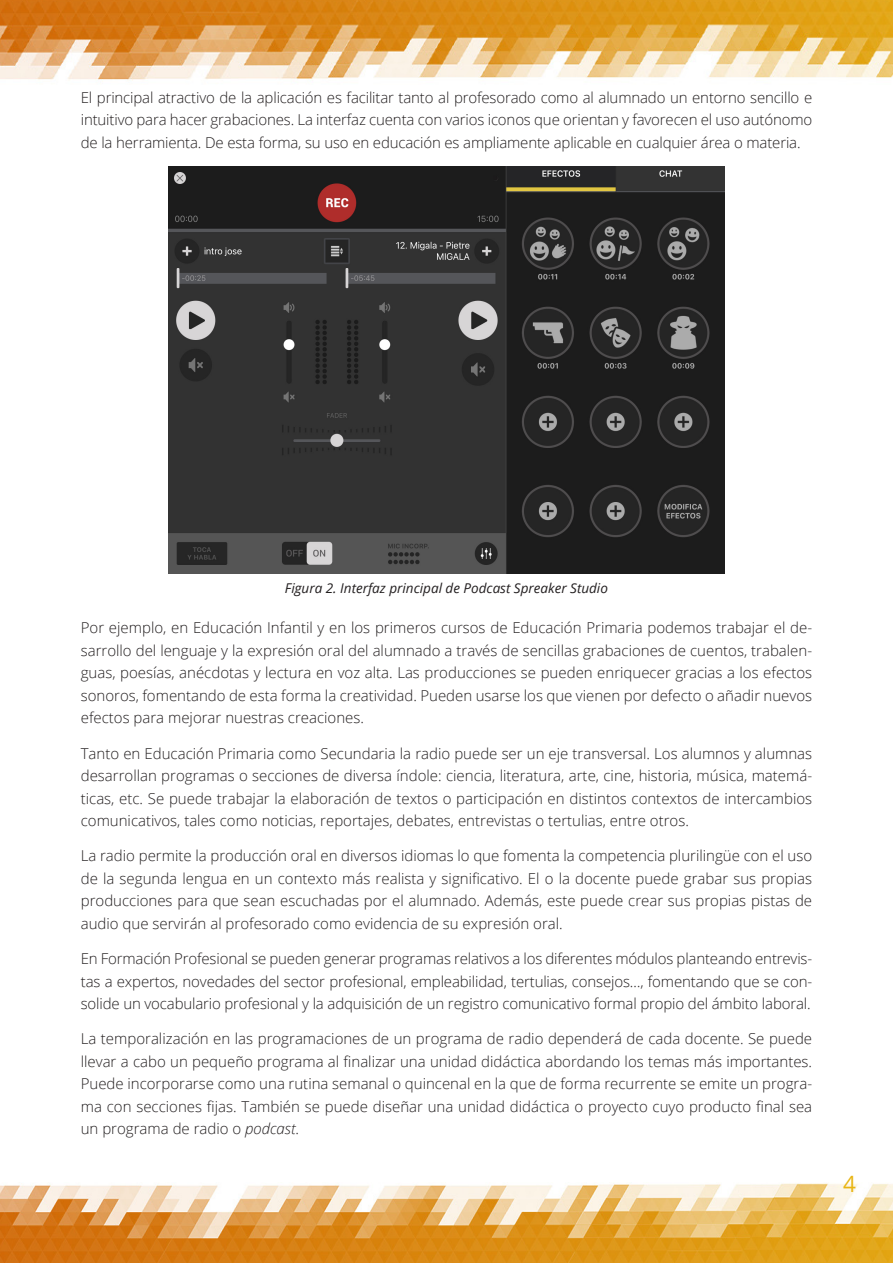
<style>
.page{position:relative;width:893px;height:1263px;background:#fff}
.page>*{position:absolute;margin:0;border:0;box-sizing:border-box;transform-origin:0 0}
.t1{font:22.5px "Open Sans";color:#e8b514}
.base{font:300 15px/22.5px "Open Sans";color:#231f20;text-align:justify}
.Pies_de_foto{font:italic 13.5px "Open Sans";color:#231f20}
.s1{font-style:italic}
</style>
<div class="page">
<img style="left:0;top:1183px;width:893px;height:80px">
<img style="left:0;top:0;width:893px;height:82px">
<img style="left:168px;top:167px;width:557px;height:407px">
<p class="base" style="left:81px;top:86px;width:733px">El principal atractivo de la aplicación es facilitar tanto al profesorado como al alumnado un entorno sencillo e intuitivo para hacer grabaciones. La interfaz cuenta con varios iconos que orientan y favorecen el uso autónomo de la herramienta. De esta forma, su uso en educación es ampliamente aplicable en cualquier área o materia.</p>
<p class="Pies_de_foto" style="left:285px;top:578px;width:324px">Figura 2. Interfaz principal de Podcast Spreaker Studio</p>
<p class="base" style="left:81px;top:616px;width:733px">Por ejemplo, en Educación Infantil y en los primeros cursos de Educación Primaria podemos trabajar el de&shy;sarrollo del lenguaje y la expresión oral del alumnado a través de sencillas grabaciones de cuentos, trabalen&shy;guas, poesías, anécdotas y lectura en voz alta. Las producciones se pueden enriquecer gracias a los efectos sonoros, fomentando de esta forma la creatividad. Pueden usarse los que vienen por defecto o añadir nuevos efectos para mejorar nuestras creaciones.</p>
<p class="base" style="left:81px;top:741px;width:733px">Tanto en Educación Primaria como Secundaria la radio puede ser un eje transversal. Los alumnos y alumnas desarrollan programas o secciones de diversa índole: ciencia, literatura, arte, cine, historia, música, matemá&shy;ticas, etc. Se puede trabajar la elaboración de textos o participación en distintos contextos de intercambios comunicativos, tales como noticias, reportajes, debates, entrevistas o tertulias, entre otros.</p>
<p class="base" style="left:81px;top:844px;width:733px">La radio permite la producción oral en diversos idiomas lo que fomenta la competencia plurilingüe con el uso de la segunda lengua en un contexto más realista y significativo. El o la docente puede grabar sus propias producciones para que sean escuchadas por el alumnado. Además, este puede crear sus propias pistas de audio que servirán al profesorado como evidencia de su expresión oral.</p>
<p class="base" style="left:81px;top:947px;width:733px">En Formación Profesional se pueden generar programas relativos a los diferentes módulos planteando entrevis&shy;tas a expertos, novedades del sector profesional, empleabilidad, tertulias, consejos…, fomentando que se con&shy;solide un vocabulario profesional y la adquisición de un registro comunicativo formal propio del ámbito laboral.</p>
<p class="base" style="left:81px;top:1027px;width:733px">La temporalización en las programaciones de un programa de radio dependerá de cada docente. Se puede llevar a cabo un pequeño programa al finalizar una unidad didáctica abordando los temas más importantes.<br>Puede incorporarse como una rutina semanal o quincenal en la que de forma recurrente se emite un progra&shy;ma con secciones fijas. También se puede diseñar una unidad didáctica o proyecto cuyo producto final sea un programa de radio o <span class="s1">podcast</span>.</p>
<h1 class="t1" style="left:843px;top:1168px;width:14px">4</h1>
</div>
